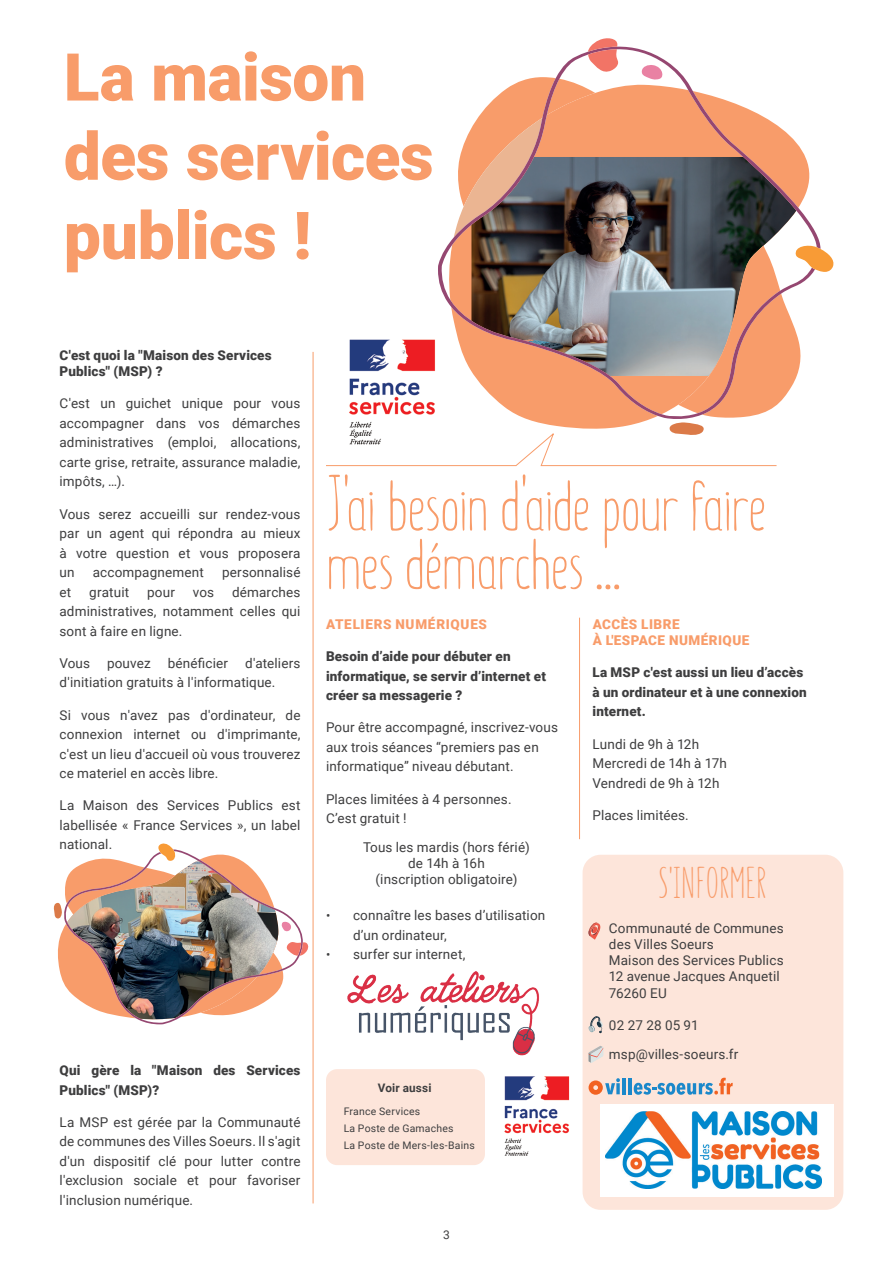
<style>
.page{position:relative;width:893px;height:1263px;background:#fff}
.page>*{position:absolute;margin:0;border:0;box-sizing:border-box;transform-origin:0 0}
.t1{font:300 78px/58.5px "Summer Font";letter-spacing:-.01em;color:#f89c6a}
.t2{font:900 66px/79.2px "Roboto";letter-spacing:-.01em;color:#f89c6a}
.t3{font:300 43.5px "Summer Font";color:#f89c6a}
.t4{font:13.5px/19.5px "Roboto";letter-spacing:.01em;color:#3e3e3f}
.t5{font:900 13.5px/19.5px "Roboto";letter-spacing:.01em;color:#3e3e3f}
.t6{font:900 13.5px/16.2px "Roboto";letter-spacing:.035em;color:#f89c6a}
.t7{font:900 13.5px "Roboto";letter-spacing:.055em;color:#f89c6a}
.t8{font:12px "Roboto";color:#3e3e3f}
.t9{font:700 11.7px "Roboto";letter-spacing:.015em;color:#3e3e3f}
.t10{font:10.5px/17px "Roboto";letter-spacing:.02em;color:#3e3e3f}
.s1{font-size:12.75px}
</style>
<div class="page">
<img style="left:347px;top:971px;width:192px;height:85px">
<div style="left:583px;top:855px;width:260px;height:355px;background:#fde5da;border-radius:18px"></div>
<svg style="left:589px;top:922px;width:11px;height:18px"></svg>
<svg style="left:589px;top:1016px;width:14px;height:17px"></svg>
<svg style="left:589px;top:1046px;width:14px;height:17px"></svg>
<hr style="left:622px;top:1078px;width:4px;height:16px;background:#1b88ca">
<hr style="left:628px;top:1078px;width:4px;height:16px;background:#1b88ca">
<svg style="left:634px;top:1078px;width:99px;height:17px"></svg>
<svg style="left:589px;top:1078px;width:31px;height:17px"></svg>
<hr style="left:313px;top:352px;width:1px;height:851px;background:#f89c6a">
<hr style="left:579px;top:618px;width:1px;height:221px;background:#f89c6a">
<svg style="left:438px;top:46px;width:382px;height:375px"></svg>
<svg style="left:454px;top:38px;width:164px;height:199px"></svg>
<svg style="left:794px;top:244px;width:40px;height:28px"></svg>
<svg style="left:326px;top:422px;width:451px;height:44px"></svg>
<svg style="left:641px;top:64px;width:21px;height:16px"></svg>
<div style="left:326px;top:1069px;width:159px;height:96px;background:#fde5da;border-radius:11px"></div>
<img style="left:326px;top:326px;width:117px;height:132px">
<img style="left:53px;top:843px;width:256px;height:181px">
<div style="left:600px;top:1104px;width:233px;height:92px;background:#fff"></div>
<img style="left:606px;top:1112px;width:216px;height:76px">
<img style="left:504px;top:1076px;width:66px;height:80px">
<h2 class="t2" style="left:64px;top:35px;width:371px">La maison des services publics !</h2>
<p class="t5" style="left:60px;top:346px;width:214px;line-height:16.2px">C'est quoi la "Maison des Services<br>Publics" (MSP) ?</p>
<p class="t4" style="left:60px;top:393px;width:242px;text-align:justify">C'est un guichet unique pour vous accompagner dans vos démarches administratives (emploi, allocations, carte grise, retraite, assurance maladie, impôts, …).</p>
<p class="t4" style="left:60px;top:503px;width:242px;text-align:justify">Vous serez accueilli sur rendez-vous par un agent qui répondra au mieux à votre question et vous proposera un</p>
<p class="t4" style="left:93px;top:562px;width:113px">accompagnement</p>
<p class="t4" style="left:222px;top:562px;width:80px">personnalisé</p>
<p class="t4" style="left:60px;top:581px;width:242px;text-align:justify;text-indent:172px">démarches administratives, notamment celles qui sont à faire en ligne.</p>
<p class="t4" style="left:60px;top:653px;width:32px">Vous</p>
<p class="t4" style="left:107px;top:653px;width:45px">pouvez</p>
<p class="t4" style="left:168px;top:653px;width:62px">bénéficier</p>
<p class="t4" style="left:60px;top:581px;width:13px">et</p>
<p class="t4" style="left:89px;top:581px;width:42px">gratuit</p>
<p class="t4" style="left:147px;top:581px;width:29px">pour</p>
<p class="t4" style="left:193px;top:581px;width:23px">vos</p>
<p class="t4" style="left:60px;top:653px;width:242px;text-indent:186px">d'ateliers d'initiation gratuits à l'informatique.</p>
<p class="t4" style="left:60px;top:704px;width:242px;text-align:justify">Si vous n'avez pas d'ordinateur, de connexion internet ou d'imprimante, c'est un lieu d'accueil où vous trouverez ce materiel en accès libre.</p>
<p class="t4" style="left:60px;top:795px;width:242px;text-align:justify">La Maison des Services Publics est labellisée « France Services », un label national.</p>
<p class="t5" style="left:60px;top:1060px;width:242px">Qui gère la "Maison des Services<br>Publics" (MSP)?</p>
<p class="t4" style="left:60px;top:1112px;width:242px;text-align:justify">La MSP est gérée par la Communauté de communes des Villes Soeurs. ll s'agit d'un dispositif clé pour lutter contre l'exclusion sociale et pour favoriser l'inclusion numérique.</p>
<h1 class="t1" style="left:326px;top:475px;width:442px">J'ai besoin d'aide pour faire mes démarches ...</h1>
<p class="t7" style="left:326px;top:615px;width:162px">ATELIERS NUMÉRIQUES</p>
<p class="t5" style="left:326px;top:646px;width:221px">Besoin d’aide pour débuter en informatique, se servir d’internet et créer sa messagerie ?</p>
<p class="t4" style="left:326px;top:717px;width:234px">Pour être accompagné, inscrivez-vous aux trois séances “premiers pas en informatique” niveau débutant.</p>
<p class="t4" style="left:326px;top:788px;width:187px">Places limitées à 4 personnes.<br>C’est gratuit !</p>
<p class="t4" style="left:363px;top:839px;width:168px;line-height:16.2px;text-align:center">Tous les mardis (hors férié) de 14h à 16h<br>(inscription obligatoire)</p>
<p class="t4" style="left:353px;top:905px;width:194px;text-indent:-27px"><span class="s1">•</span> connaître les bases d’utilisation d’un ordinateur,</p>
<p class="t4" style="left:326px;top:944px;width:141px"><span class="s1">•</span> surfer sur internet,</p>
<p class="t9" style="left:378px;top:1080px;width:55px">Voir aussi</p>
<p class="t10" style="left:344px;top:1102px;width:133px">France Services<br>La Poste de Gamaches<br>La Poste de Mers-les-Bains</p>
<p class="t8" style="left:443px;top:1226px;width:8px">3</p>
<p class="t6" style="left:593px;top:615px;width:158px">ACCÈS LIBRE<br>À L'ESPACE NUMÉRIQUE</p>
<p class="t5" style="left:592px;top:662px;width:216px">La MSP c'est aussi un lieu d’accès à un ordinateur et à une connexion internet.</p>
<p class="t4" style="left:592px;top:733px;width:136px">Lundi de 9h à 12h<br>Mercredi de 14h à 17h<br>Vendredi de 9h à 12h</p>
<p class="t4" style="left:592px;top:805px;width:98px">Places limitées.</p>
<h3 class="t3" style="left:658px;top:857px;width:110px">S'INFORMER</h3>
<p class="t4" style="left:609px;top:919px;width:176px;line-height:16.2px">Communauté de Communes des Villes Soeurs<br>Maison des Services Publics<br>12 avenue Jacques Anquetil<br>76260 EU</p>
<p class="t4" style="left:609px;top:1009px;width:131px;line-height:29.7px">02 27 28 05 91 msp@villes-soeurs.fr</p>
</div>
